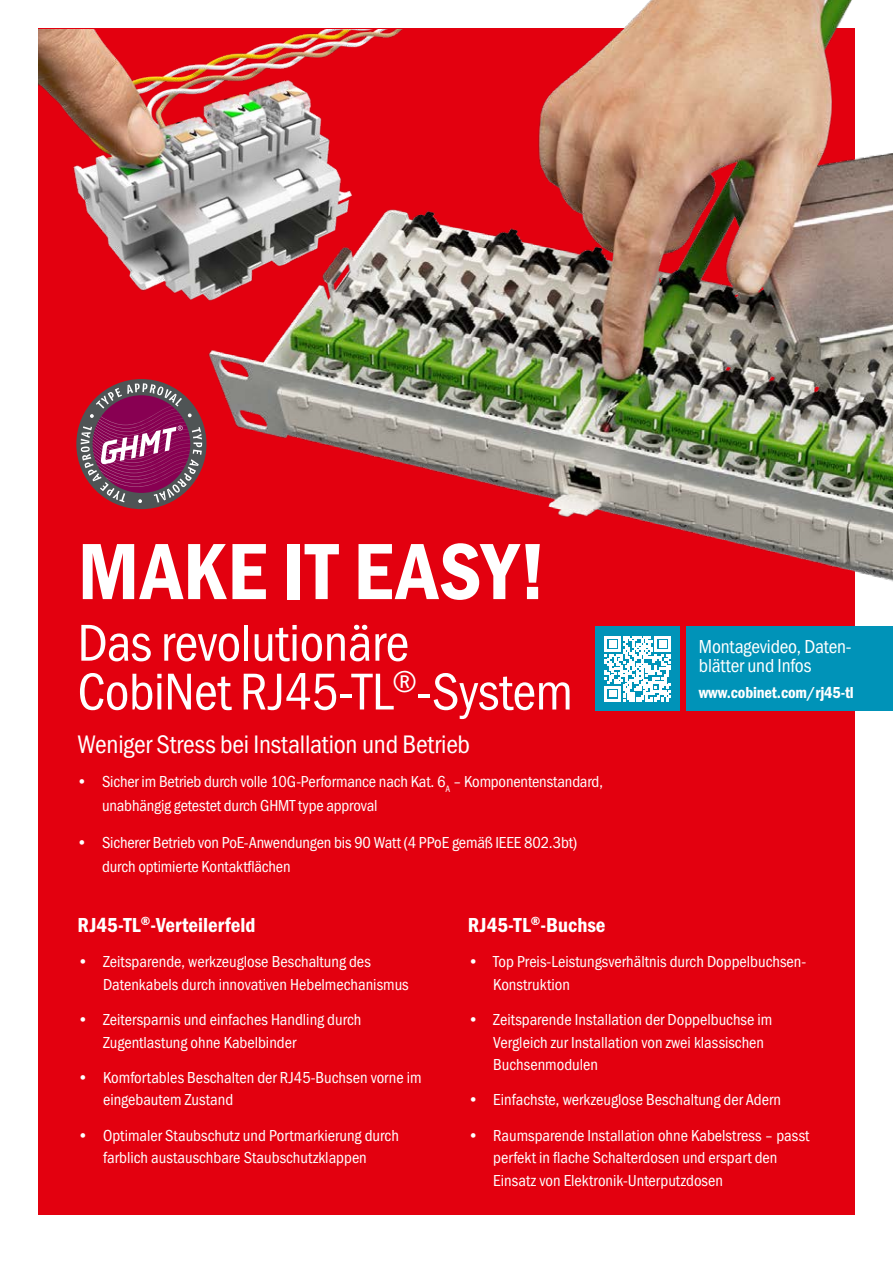
<style>
.page{position:relative;width:893px;height:1263px;background:#fff}
.page>*{position:absolute;margin:0;border:0;box-sizing:border-box;transform-origin:0 0}
.t1{font:82.5px "Franklin Gothic URW Con Dem";letter-spacing:.01em;color:#fff}
.t2{font:53.7px/48.8px "Franklin Gothic URW Cond";letter-spacing:-.01em;color:#fff}
.t3{font:26.25px "Franklin Gothic URW Cond";letter-spacing:-.01em;color:#fff}
.t4{font:21px "Franklin Gothic URW Con Dem";color:#fff}
.t5{font:19.5px/19.5px "Franklin Gothic URW Cond";letter-spacing:-.01em;color:#fff}
.t6{font:16.5px/22.5px "Franklin Gothic URW Cond";color:#fff}
.t7{font:16.5px "Franklin Gothic URW Con Dem";letter-spacing:-.01em;color:#fff}
</style>
<div class="page">
<div style="left:38px;top:29px;width:817px;height:1186px;background:#e3000f"></div>
<img style="left:38px;top:0;width:855px;height:711px">
<img style="left:39px;top:30px;width:370px;height:280px">
<div style="left:76px;top:379px;width:130px;height:130px;background:#4f5455;border-radius:50%"></div>
<svg style="left:81px;top:383px;width:121px;height:120px"></svg>
<div style="left:686px;top:627px;width:207px;height:84px;background:#0093b8"></div>
<div style="left:596px;top:627px;width:84px;height:84px;background:#0093b8"></div>
<svg style="left:605px;top:636px;width:66px;height:66px"></svg>
<h1 class="t1" style="left:78px;top:516px;width:470px">MAKE IT EASY!</h1>
<h2 class="t2" style="left:78px;top:615px;width:497px">Das revolutionäre<br>CobiNet RJ45-TL<sup>®</sup>-System</h2>
<h3 class="t3" style="left:78px;top:725px;width:394px">Weniger Stress bei Installation und Betrieb</h3>
<p class="t6" style="left:102px;top:768px;width:502px;line-height:24px;text-indent:-26px">• Sicher im Betrieb durch volle 10G-Performance nach Kat. 6<sub>A</sub> – Komponentenstandard, unabhängig getestet durch GHMT type approval</p>
<p class="t6" style="left:102px;top:829px;width:476px;line-height:24px;text-indent:-26px">• Sicherer Betrieb von PoE-Anwendungen bis 90 Watt (4 PPoE gemäß IEEE 802.3bt) durch optimierte Kontaktflächen</p>
<p class="t5" style="left:699px;top:635px;width:154px">Montagevideo, Daten&shy;blätter und Infos</p>
<p class="t7" style="left:699px;top:681px;width:157px">www.cobinet.com/rj45-tl</p>
<p class="t4" style="left:78px;top:911px;width:179px">RJ45-TL<sup>®</sup>-Verteilerfeld</p>
<p class="t6" style="left:103px;top:949px;width:307px;text-indent:-26px">• Zeitsparende, werkzeuglose Beschaltung des<br>Datenkabels durch innovativen Hebelmechanismus</p>
<p class="t6" style="left:103px;top:1007px;width:260px;text-indent:-26px">• Zeitersparnis und einfaches Handling durch<br>Zugentlastung ohne Kabelbinder</p>
<p class="t6" style="left:103px;top:1065px;width:320px;text-indent:-26px">• Komfortables Beschalten der RJ45-Buchsen vorne im eingebautem Zustand</p>
<p class="t6" style="left:78px;top:1123px;width:323px;text-align:center">• Optimaler Staubschutz und Portmarkierung durch farblich austauschbare Staubschutzklappen</p>
<p class="t4" style="left:468px;top:911px;width:139px">RJ45-TL<sup>®</sup>-Buchse</p>
<p class="t6" style="left:493px;top:949px;width:314px;text-indent:-26px">• Top Preis-Leistungsverhältnis durch Doppelbuchsen-<br>Konstruktion</p>
<p class="t6" style="left:493px;top:1007px;width:281px;text-indent:-26px">• Zeitsparende Installation der Doppelbuchse im<br>Vergleich zur Installation von zwei klassischen<br>Buchsenmodulen</p>
<p class="t6" style="left:468px;top:1087px;width:315px">• Einfachste, werkzeuglose Beschaltung der Adern</p>
<p class="t6" style="left:493px;top:1123px;width:318px;text-indent:-26px">• Raumsparende Installation ohne Kabelstress – passt perfekt in flache Schalterdosen und erspart den<br>Einsatz von Elektronik-Unterputzdosen</p>
</div>
